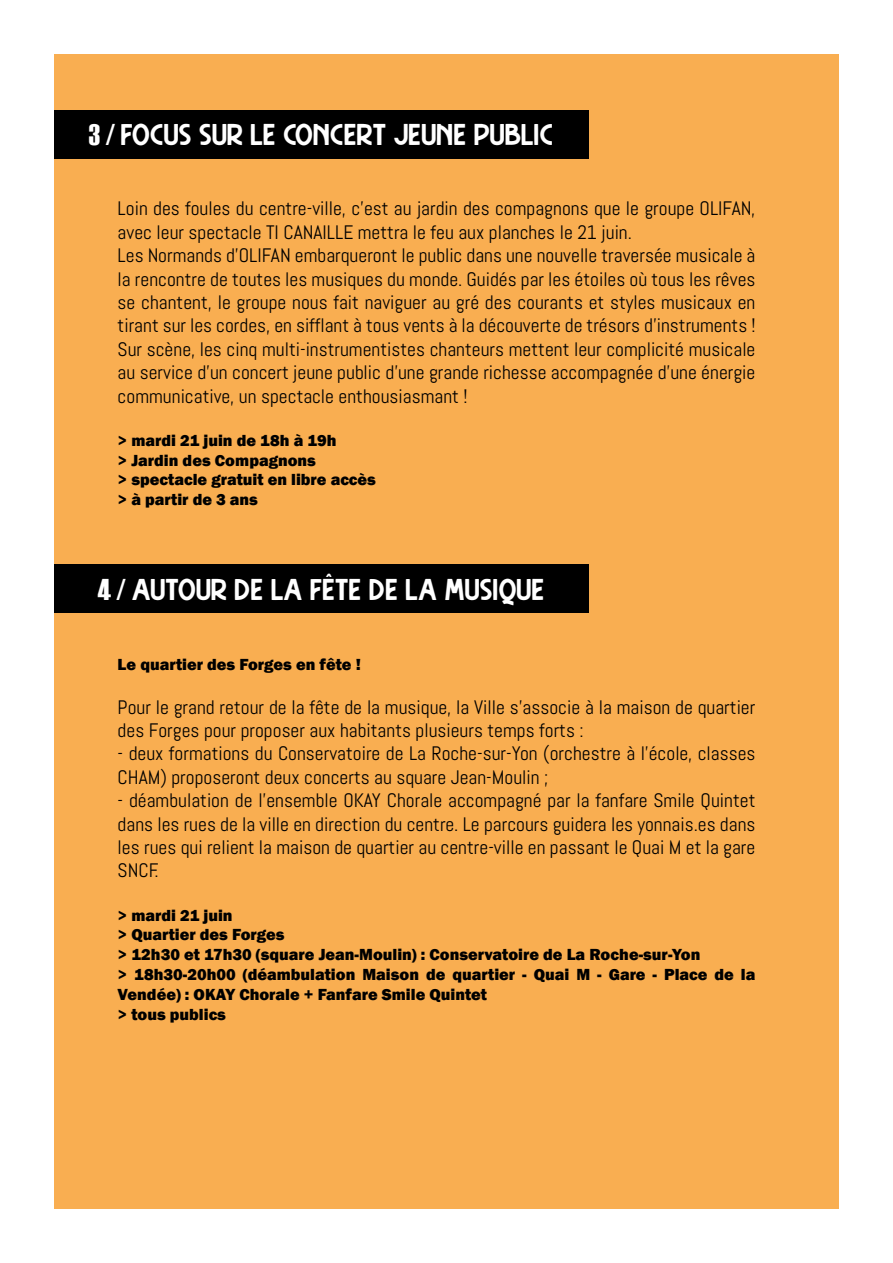
<style>
.page{position:relative;width:893px;height:1263px;background:#fff}
.page>*{position:absolute;margin:0;border:0;box-sizing:border-box;transform-origin:0 0}
.t1{font:30px "Hasthon";color:#fff}
.t2{font:19.5px/23.4px "Abel";color:#000}
.t3{font:800 16.5px/19.8px "Franklin Gothic";color:#000}
.s1{font-family:"Haettenschweiler"}
</style>
<div class="page">
<div style="left:54px;top:54px;width:785px;height:1155px;background:#f9ae51"></div>
<div style="left:54px;top:111px;width:534px;height:48px;background:#000"></div>
<div style="left:54px;top:565px;width:534px;height:48px;background:#000"></div>
<h1 class="t1" style="left:89px;top:115px;width:466px"><span class="s1">3 /</span> FOCUS SUR LE CONCERT JEUNE PUBLIC</h1>
<p class="t2" style="left:118px;top:197px;width:639px">Loin des foules du centre-ville, c’est au jardin des compagnons que le groupe OLIFAN, avec leur spectacle TI CANAILLE mettra le feu aux planches le 21 juin.<br>Les Normands d’OLIFAN embarqueront le public dans une nouvelle traversée musicale à la rencontre de toutes les musiques du monde. Guidés par les étoiles où tous les rêves se chantent, le groupe nous fait naviguer au gré des courants et styles musicaux en tirant sur les cordes, en sifflant à tous vents à la découverte de trésors d’instruments !<br>Sur scène, les cinq multi-instrumentistes chanteurs mettent leur complicité musicale au service d’un concert jeune public d’une grande richesse accompagnée d’une énergie communicative, un spectacle enthousiasmant !</p>
<p class="t3" style="left:118px;top:430px;width:260px">&gt; mardi 21 juin de 18h à 19h<br>&gt; Jardin des Compagnons<br>&gt; spectacle gratuit en libre accès &gt; à partir de 3 ans</p>
<h1 class="t1" style="left:98px;top:569px;width:448px"><span class="s1">4 /</span> AUTOUR DE LA FÊTE DE LA MUSIQUE</h1>
<p class="t3" style="left:118px;top:655px;width:245px">Le quartier des Forges en fête !</p>
<p class="t2" style="left:118px;top:695px;width:639px">Pour le grand retour de la fête de la musique, la Ville s’associe à la maison de quartier des Forges pour proposer aux habitants plusieurs temps forts :</p>
<p class="t2" style="left:118px;top:742px;width:639px">- deux formations du Conservatoire de La Roche-sur-Yon (orchestre à l’école, classes<br>CHAM) proposeront deux concerts au square Jean-Moulin ;</p>
<p class="t2" style="left:118px;top:789px;width:639px;text-align:justify">- déambulation de l’ensemble OKAY Chorale accompagné par la fanfare Smile Quintet dans les rues de la ville en direction du centre. Le parcours guidera les yonnais.es dans les rues qui relient la maison de quartier au centre-ville en passant le Quai M et la gare SNCF.</p>
<p class="t3" style="left:118px;top:905px;width:639px">&gt; mardi 21 juin<br>&gt; Quartier des Forges<br>&gt; 12h30 et 17h30 (square Jean-Moulin) : Conservatoire de La Roche-sur-Yon<br>&gt; 18h30-20h00 (déambulation Maison de quartier - Quai M - Gare - Place de la Vendée) : OKAY Chorale + Fanfare Smile Quintet<br>&gt; tous publics</p>
</div>
